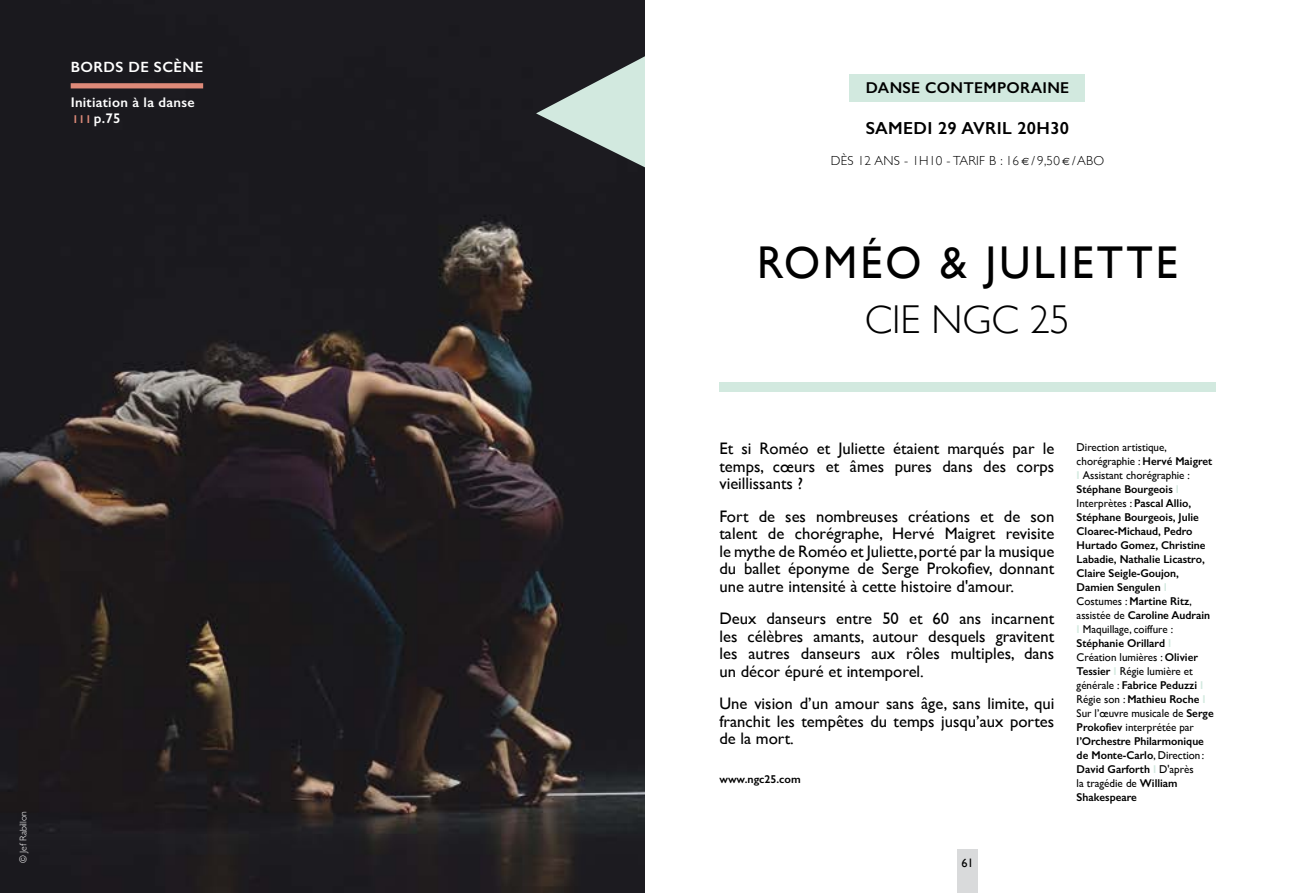
<style>
.page{position:relative;width:1290px;height:893px;background:#fff}
.page>*{position:absolute;margin:0;border:0;box-sizing:border-box;transform-origin:0 0}
.t1{font:45.85px "Gill Sans";letter-spacing:.07em;color:#000;scale:.95 1}
.t2{font:300 40.25px "Gill Sans";color:#000}
.t3{font:600 17.5px "Gill Sans";letter-spacing:.02em;color:#000}
.t4{font:16.62px/17.5px "Gill Sans";color:#000;text-align:justify}
.t5{font:600 15.75px "Gill Sans";letter-spacing:.02em;color:#000}
.t6{font:600 14.88px "Gill Sans";letter-spacing:.03em;color:#fff}
.t7{font:600 14px/15.8px "Gill Sans";letter-spacing:.02em;color:#fff}
.t8{font:300 13.12px "Gill Sans";letter-spacing:.02em;color:#000}
.t9{font:12.25px "Gill Sans";color:#000}
.t10{font:600 11.38px/14px "Gill Sans";color:#000}
.t11{font:300 9.62px "Gill Sans";color:#fff}
.s1{font-size:11.38px;color:#de8a79}
.s2{font-family:"Euro Sans";font-weight:400;font-size:10.5px}
.s3{font-weight:400}
.s4{color:#d2e9df}
</style>
<div class="page">
<img style="left:0;top:0;width:645px;height:893px">
<div style="left:71px;top:83px;width:132px;height:5px;background:#de8a79"></div>
<svg style="left:536px;top:56px;width:109px;height:111px;background:#76817f"></svg>
<div style="left:850px;top:74px;width:235px;height:27px;background:#d2e9df"></div>
<div style="left:957px;top:850px;width:21px;height:43px;background:#d9dadb"></div>
<div style="left:719px;top:382px;width:496px;height:10px;background:#d2e9df"></div>
<h3 class="t6" style="left:71px;top:57px;width:134px">BORDS DE SCÈNE</h3>
<p class="t7" style="left:71px;top:94px;width:125px">Initiation à la danse<br><span class="s1">І І І</span> p.75</p>
<p class="t11" style="left:16px;top:863px;width:53px;rotate:-90deg">© Jef Rabillon</p>
<h3 class="t5" style="left:866px;top:78px;width:205px">DANSE CONTEMPORAINE</h3>
<h3 class="t3" style="left:866px;top:118px;width:205px">SAMEDI 29 AVRIL 20H30</h3>
<p class="t8" style="left:831px;top:151px;width:275px">DÈS 12 ANS - 1H10 - TARIF B : 16 <span class="s2">e</span> / 9,50 <span class="s2">e</span> /ABO</p>
<h1 class="t1" style="left:757px;top:236px;width:444px">ROMÉO &amp; JULIETTE</h1>
<h2 class="t2" style="left:865px;top:288px;width:207px">CIE NGC 25</h2>
<h3 class="t4" style="left:719px;top:440px;width:336px">Et si Roméo et Juliette étaient marqués par le temps, cœurs et âmes pures dans des corps vieillissants ?</h3>
<h3 class="t4" style="left:719px;top:507px;width:336px">Fort de ses nombreuses créations et de son talent de chorégraphe, Hervé Maigret revisite le mythe de Roméo et Juliette, porté par la musique du ballet éponyme de Serge Prokofiev, donnant une autre intensité à cette histoire d'amour.</h3>
<h3 class="t4" style="left:719px;top:610px;width:336px">Deux danseurs entre 50 et 60 ans incarnent les célèbres amants, autour desquels gravitent les autres danseurs aux rôles multiples, dans un décor épuré et intemporel.</h3>
<h3 class="t4" style="left:719px;top:694px;width:336px">Une vision d’un amour sans âge, sans limite, qui franchit les tempêtes du temps jusqu’aux portes de la mort.</h3>
<p class="t10" style="left:719px;top:772px;width:83px">www.ngc25.com</p>
<p class="t9" style="left:961px;top:855px;width:14px">61</p>
<p class="t10" style="left:1076px;top:440px;width:139px"><span class="s3">Direction artistique, chorégraphie :</span> Hervé Maigret<br><span class="s4">І</span> <span class="s3">Assistant chorégraphie :<br></span>Stéphane Bourgeois <span class="s4">І<br></span><span class="s3">Interprètes :</span> Pascal Allio,<br>Stéphane Bourgeois, Julie<br>Cloarec-Michaud, Pedro<br>Hurtado Gomez, Christine<br>Labadie, Nathalie Licastro,<br>Claire Seigle-Goujon,<br>Damien Sengulen <span class="s4">І<br></span><span class="s3">Costumes :</span> Martine Ritz<span class="s3">, assistée de</span> Caroline Audrain<br><span class="s4">І</span> <span class="s3">Maquillage, coiffure :<br></span>Stéphanie Orillard <span class="s4">І<br></span><span class="s3">Création lumières :</span> Olivier<br>Tessier <span class="s4">І</span> <span class="s3">Régie lumière et générale :</span> Fabrice Peduzzi <span class="s4">І<br></span><span class="s3">Régie son :</span> Mathieu Roche <span class="s4">І<br></span><span class="s3">Sur l’œuvre musicale de</span> Serge<br>Prokofiev <span class="s3">interprétée par </span>l’Orchestre Philarmonique de Monte-Carlo<span class="s3">, Direction :<br></span>David Garforth <span class="s4">І</span> <span class="s3">D'après<br>la tragédie de</span> William<br>Shakespeare</p>
</div>
